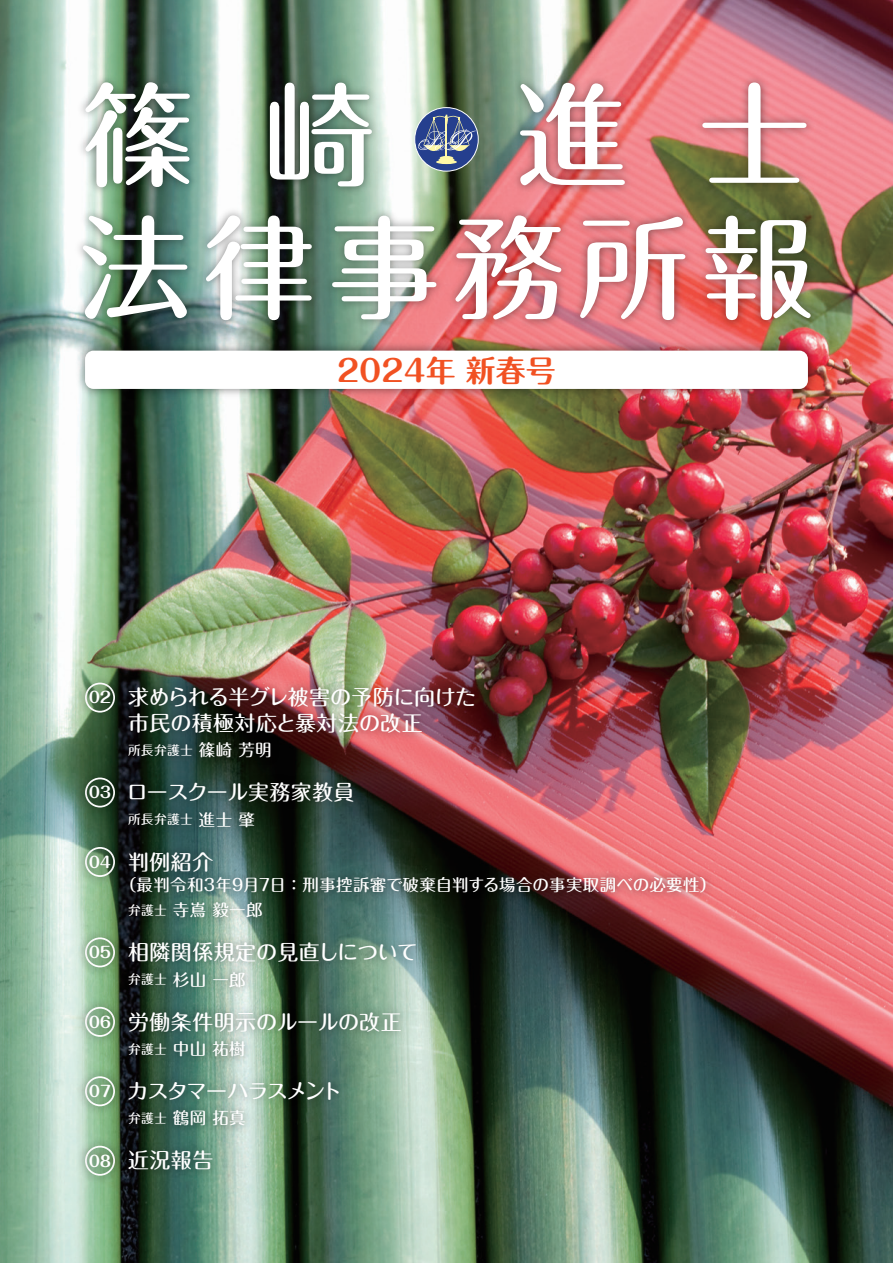
<style>
.page{position:relative;width:893px;height:1263px;background:#fff}
.page>*{position:absolute;margin:0;border:0;box-sizing:border-box;transform-origin:0 0}
.t1{font:500 113.25px/133.1px "Maru Fo Pro";letter-spacing:.1em;color:#fff}
.t2{font:700 30px "Maru Fo Pro";color:#f15122}
.t3{font:500 21px/25.5px "Maru Fo Pro";letter-spacing:.005em;color:#fff}
.t4{font:500 21px "Maru Fo Pro";letter-spacing:-.02em;color:#fff}
.t5{font:500 21px "Maru Fo Pro";letter-spacing:-.075em;color:#fff}
.t6{font:500 16.5px/25.5px "Maru Fo Pro";letter-spacing:.02em;color:#fff}
.t7{font:700 15.3px "Maru Fo Pro";letter-spacing:-.03em;color:#fff}
.t8{font:500 12.75px "Maru Fo Pro";letter-spacing:.02em;color:#fff}
.s1{font-size:16.5px}
.s2{font-size:12.75px}
.s3{font-weight:700;font-size:15.3px}
</style>
<div class="page">
<img style="left:0;top:0;width:893px;height:1263px">
<img style="left:72px;top:670px;width:56px;height:55px">
<img style="left:115px;top:674px;width:374px;height:98px">
<img style="left:76px;top:677px;width:48px;height:42px">
<img style="left:72px;top:764px;width:56px;height:57px">
<img style="left:115px;top:769px;width:252px;height:69px">
<img style="left:76px;top:772px;width:48px;height:42px">
<img style="left:72px;top:834px;width:56px;height:56px">
<img style="left:115px;top:838px;width:607px;height:94px">
<img style="left:76px;top:841px;width:48px;height:43px">
<img style="left:72px;top:925px;width:56px;height:55px">
<img style="left:115px;top:929px;width:315px;height:73px">
<img style="left:76px;top:932px;width:48px;height:42px">
<img style="left:72px;top:994px;width:56px;height:56px">
<img style="left:115px;top:998px;width:300px;height:73px">
<img style="left:76px;top:1001px;width:48px;height:42px">
<img style="left:72px;top:1063px;width:56px;height:56px">
<img style="left:115px;top:1067px;width:238px;height:73px">
<img style="left:76px;top:1071px;width:48px;height:42px">
<img style="left:72px;top:1133px;width:56px;height:55px">
<img style="left:115px;top:1137px;width:112px;height:48px">
<img style="left:76px;top:1140px;width:48px;height:42px">
<img style="left:66px;top:65px;width:812px;height:280px">
<img style="left:72px;top:338px;width:749px;height:64px">
<div style="left:85px;top:351px;width:723px;height:38px;background:#fff;border-radius:9px"></div>
<div style="left:415px;top:108px;width:63px;height:63px;background:#253f8e;border-radius:50%"></div>
<div style="left:414px;top:107px;width:64px;height:64px;border:1px solid #fff;border-radius:50%"></div>
<svg style="left:440px;top:156px;width:13px;height:4px"></svg>
<hr style="left:438px;top:158px;width:16px;height:4px;background:#fff8a6;border-radius:50%">
<hr style="left:436px;top:160px;width:21px;height:4px;background:#fff8a6;border-radius:50%">
<hr style="left:446px;top:116px;width:1px;height:41px;background:#fff8a6">
<svg style="left:418px;top:115px;width:58px;height:36px"></svg>
<h1 class="t1" style="left:79px;top:55px;width:737px">篠 崎・進 士法律事務所報</h1>
<h2 class="t2" style="left:337px;top:347px;width:220px">2024年 新春号</h2>
<p class="t7" style="left:89px;top:685px;width:24px">02</p>
<p class="t3" style="left:128px;top:682px;width:350px">求められる半グレ被害の予防に向けた市民の積極対応と暴対法の改正</p>
<p class="t8" style="left:128px;top:740px;width:145px">所長弁護士 <span class="s1">篠崎 芳明</span></p>
<p class="t7" style="left:89px;top:780px;width:24px">03</p>
<p class="t4" style="left:127px;top:775px;width:229px">ロースクール実務家教員</p>
<p class="t8" style="left:128px;top:809px;width:128px">所長弁護士 <span class="s1">進士 肇</span></p>
<p class="t7" style="left:89px;top:850px;width:24px">04</p>
<p class="t3" style="left:128px;top:846px;width:87px">判例紹介</p>
<p class="t6" style="left:128px;top:870px;width:590px;text-indent:-8px">（最判令和３年９月７日：刑事控訴審で破棄自判する場合の事実取調べの必要性）<span class="s2">弁護士</span>寺嶌 毅一郎</p>
<p class="t7" style="left:89px;top:940px;width:24px">05</p>
<p class="t3" style="left:128px;top:937px;width:291px">相隣関係規定の見直しについて</p>
<p class="t6" style="left:128px;top:965px;width:119px"><span class="s2">弁護士</span>杉山 一郎</p>
<p class="t7" style="left:89px;top:1010px;width:24px">06</p>
<p class="t3" style="left:128px;top:1006px;width:275px">労働条件明示のルールの改正</p>
<p class="t6" style="left:128px;top:1034px;width:119px"><span class="s2">弁護士</span>中山 祐樹</p>
<p class="t7" style="left:89px;top:1079px;width:24px">07</p>
<p class="t5" style="left:127px;top:1074px;width:217px">カスタマーハラスメント</p>
<p class="t6" style="left:128px;top:1103px;width:119px"><span class="s2">弁護士</span>鶴岡 拓真</p>
<p class="t3" style="left:89px;top:1145px;width:126px"><span class="s3">08</span> 近況報告</p>
</div>
